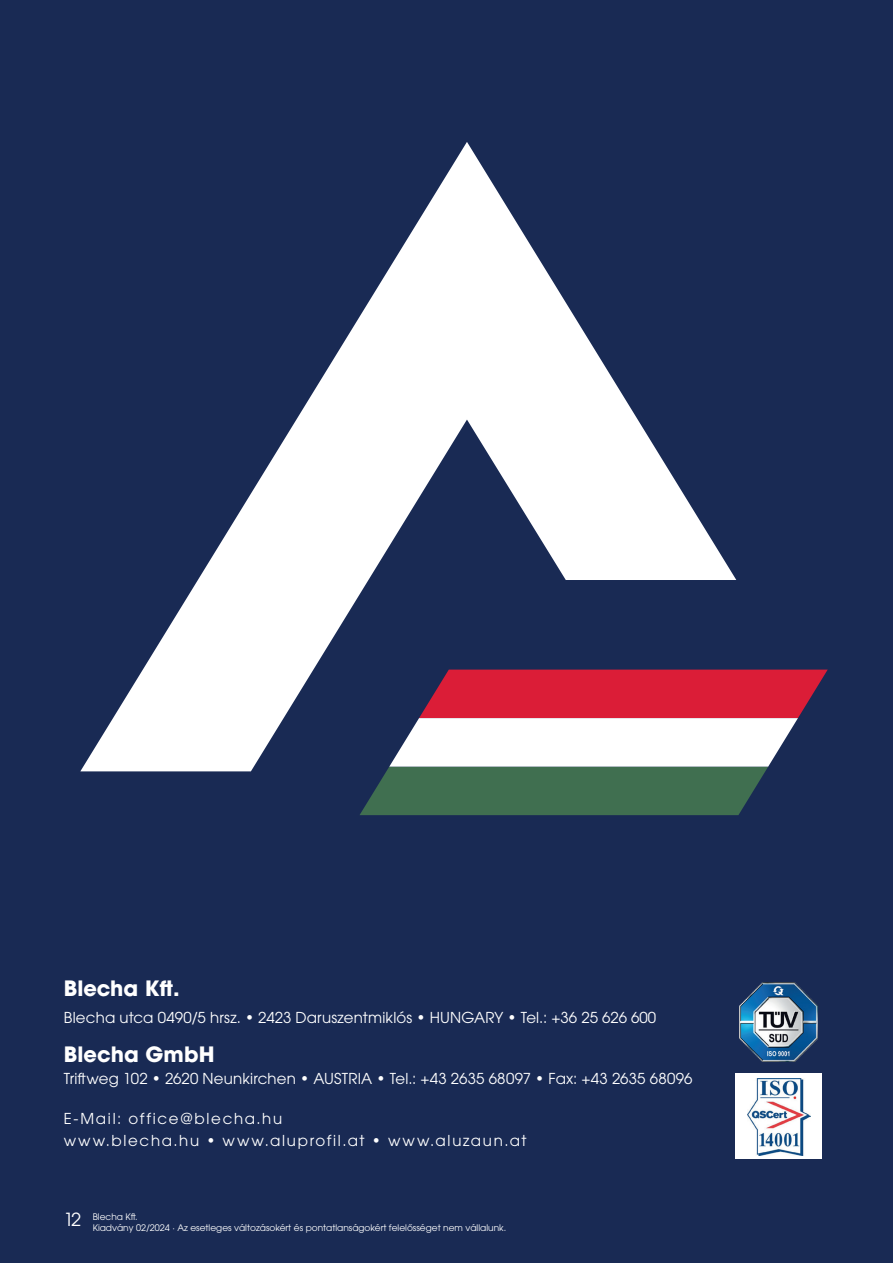
<style>
.page{position:relative;width:893px;height:1263px;background:#192a54}
.page>*{position:absolute;margin:0;border:0;box-sizing:border-box;transform-origin:0 0}
.t1{font:700 21px "ITC Avant Garde Pro";color:#fff}
.t2{font:15px "ITC Avant Garde Pro";letter-spacing:.015em;color:#fff}
.t3{font:15px/22.5px "ITC Avant Garde Pro";letter-spacing:.115em;color:#fff}
.t4{font:9px/10.8px "ITC Avant Garde Pro";color:#fff}
.s1{font-size:18px}
</style>
<div class="page">
<img style="left:739px;top:983px;width:79px;height:78px">
<div style="left:736px;top:1073px;width:86px;height:86px;background:#fff"></div>
<img style="left:747px;top:1078px;width:64px;height:78px">
<svg style="left:80px;top:142px;width:656px;height:629px"></svg>
<svg style="left:359px;top:670px;width:469px;height:145px"></svg>
<h1 class="t1" style="left:64px;top:974px;width:117px">Blecha Kft.</h1>
<p class="t2" style="left:64px;top:1008px;width:594px">Blecha utca 0490/5 hrsz. • 2423 Daruszentmiklós • HUNGARY • Tel.: +36 25 626 600</p>
<h1 class="t1" style="left:64px;top:1040px;width:152px">Blecha GmbH</h1>
<p class="t2" style="left:64px;top:1069px;width:630px">Triftweg 102 • 2620 Neunkirchen • AUSTRIA • Tel.: +43 2635 68097 • Fax: +43 2635 68096</p>
<p class="t3" style="left:64px;top:1106px;width:464px">E-Mail: office@blecha.hu<br>www.blecha.hu • www.aluprofil.at • www.aluzaun.at</p>
<p class="t4" style="left:93px;top:1211px;width:415px;text-indent:-29px"><span class="s1">12</span> Blecha Kft.<br>Kiadvány 02/2024 · Az esetleges változásokért és pontatlanságokért felelősséget nem vállalunk.</p>
</div>
